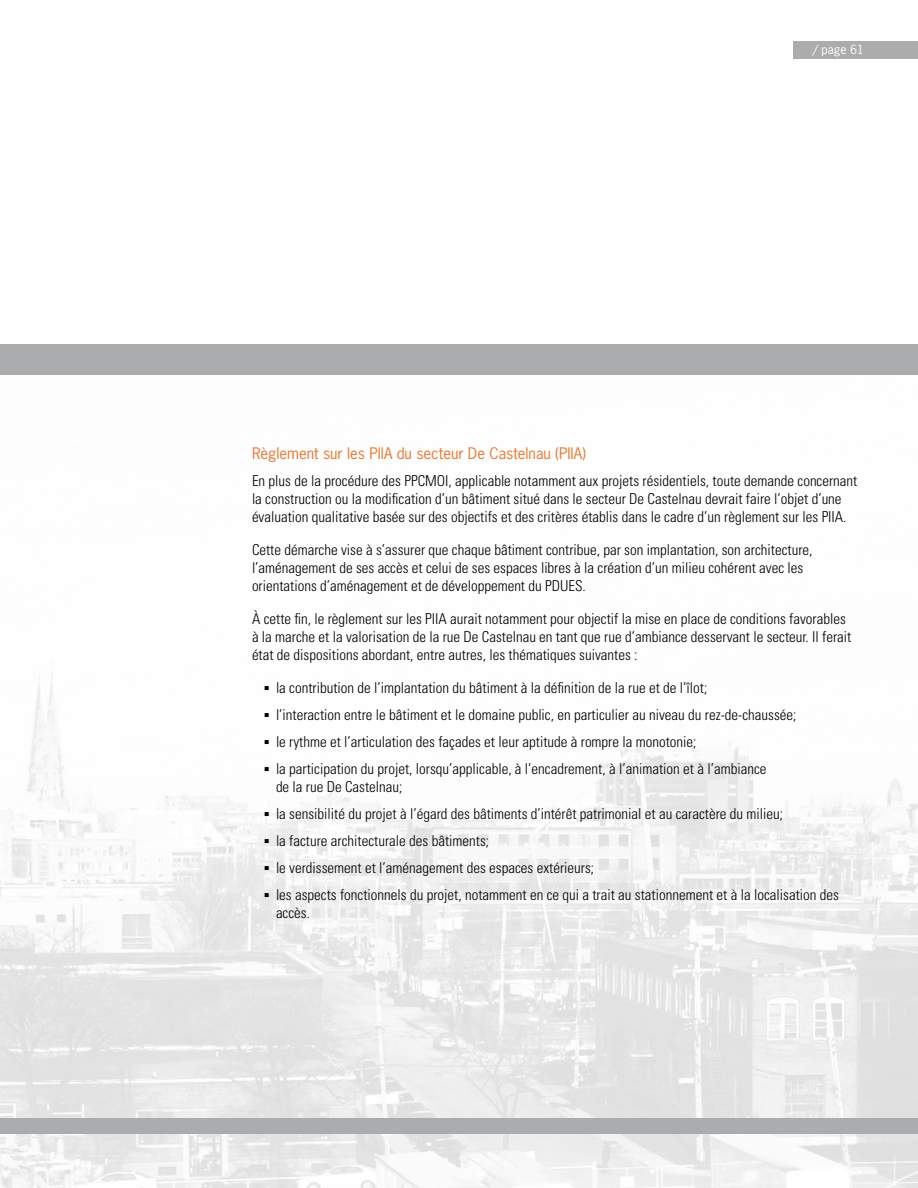
<style>
.page{position:relative;width:918px;height:1188px;background:#fff}
.page>*{position:absolute;margin:0;border:0;box-sizing:border-box;transform-origin:0 0}
.t1{font:300 condensed 15px/18px "Univers LT Std";color:#000}
.t2{font:15px "News Gothic Std";color:#ea772e}
.t3{font:12px "News Gothic Std";color:#fff}
.s1{font-family:"Arial";font-weight:700;font-stretch:normal}
</style>
<div class="page">
<img style="left:0;top:675px;width:918px;height:513px">
<div style="left:0;top:1119px;width:918px;height:15px;background:#abacae"></div>
<div style="left:0;top:345px;width:918px;height:30px;background:#abacae"></div>
<div style="left:793px;top:42px;width:125px;height:17px;background:#abacae"></div>
<p class="t3" style="left:813px;top:42px;width:53px">/ page 61</p>
<p class="t2" style="left:252px;top:443px;width:335px">Règlement sur les PIIA du secteur De Castelnau (PIIA)</p>
<p class="t1" style="left:252px;top:471px;width:607px">En plus de la procédure des PPCMOI, applicable notamment aux projets résidentiels, toute demande concernant la construction ou la modification d’un bâtiment situé dans le secteur De Castelnau devrait faire l’objet d’une évaluation qualitative basée sur des objectifs et des critères établis dans le cadre d’un règlement sur les PIIA.</p>
<p class="t1" style="left:252px;top:540px;width:562px">Cette démarche vise à s’assurer que chaque bâtiment contribue, par son implantation, son architecture, l’aménagement de ses accès et celui de ses espaces libres à la création d’un milieu cohérent avec les orientations d’aménagement et de développement du PDUES.</p>
<p class="t1" style="left:252px;top:609px;width:601px">À cette fin, le règlement sur les PIIA aurait notamment pour objectif la mise en place de conditions favorables à la marche et la valorisation de la rue De Castelnau en tant que rue d’ambiance desservant le secteur. Il ferait état de dispositions abordant, entre autres, les thématiques suivantes :</p>
<p class="t1" style="left:264px;top:678px;width:445px"><span class="s1">▪</span> la contribution de l’implantation du bâtiment à la définition de la rue et de l’îlot;</p>
<p class="t1" style="left:264px;top:705px;width:534px"><span class="s1">▪</span> l’interaction entre le bâtiment et le domaine public, en particulier au niveau du rez-de-chaussée;</p>
<p class="t1" style="left:264px;top:732px;width:434px"><span class="s1">▪</span> le rythme et l’articulation des façades et leur aptitude à rompre la monotonie;</p>
<p class="t1" style="left:276px;top:759px;width:492px;text-indent:-12px"><span class="s1">▪</span> la participation du projet, lorsqu’applicable, à l’encadrement, à l’animation et à l’ambiance de la rue De Castelnau;</p>
<p class="t1" style="left:264px;top:804px;width:521px"><span class="s1">▪</span> la sensibilité du projet à l’égard des bâtiments d’intérêt patrimonial et au caractère du milieu;</p>
<p class="t1" style="left:264px;top:831px;width:227px"><span class="s1">▪</span> la facture architecturale des bâtiments;</p>
<p class="t1" style="left:264px;top:858px;width:332px"><span class="s1">▪</span> le verdissement et l’aménagement des espaces extérieurs;</p>
<p class="t1" style="left:276px;top:885px;width:565px;text-indent:-12px"><span class="s1">▪</span> les aspects fonctionnels du projet, notamment en ce qui a trait au stationnement et à la localisation des accès.</p>
</div>
